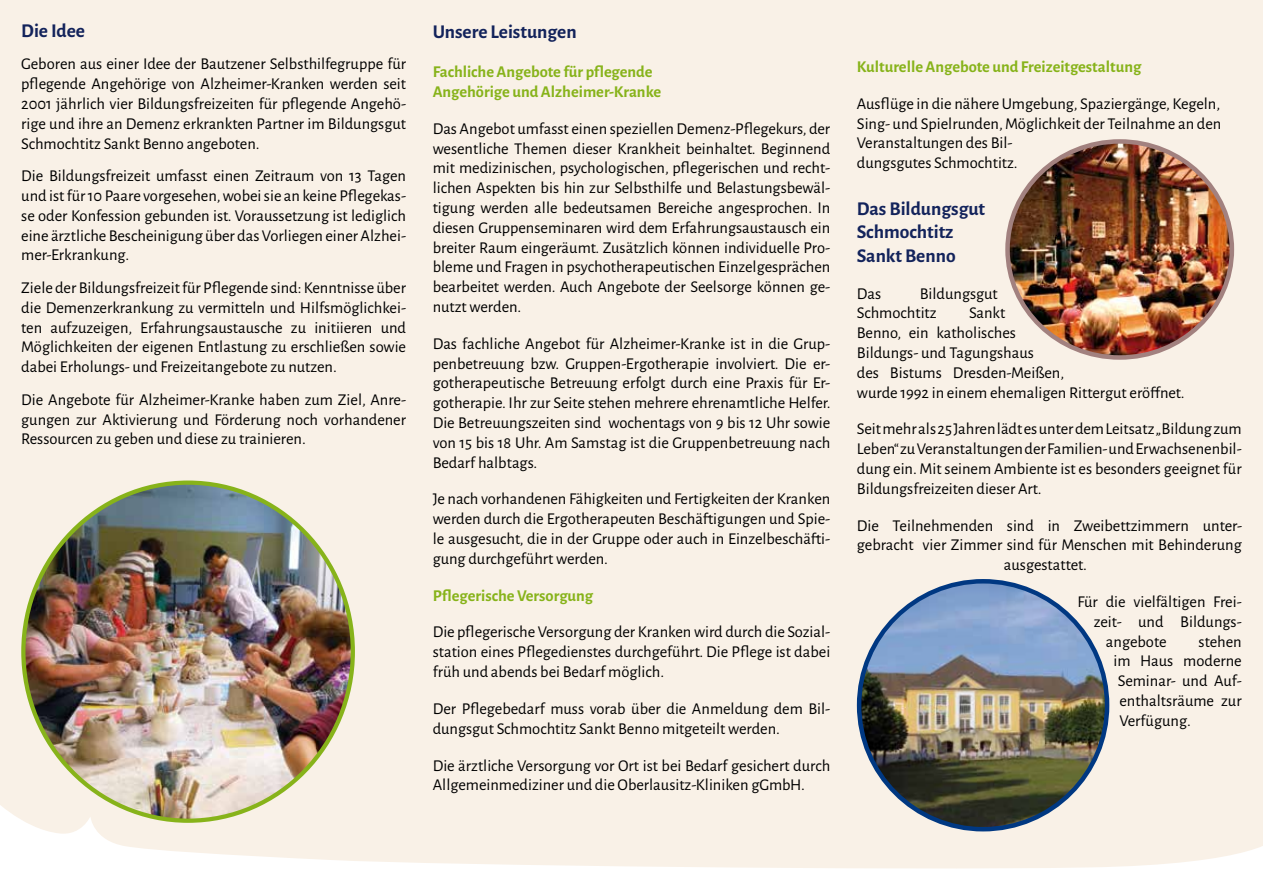
<style>
.page{position:relative;width:1263px;height:893px;background:#f9f1e7}
.page>*{position:absolute;margin:0;border:0;box-sizing:border-box;transform-origin:0 0}
.t1{font:700 19.5px/23.4px "Alegreya Sans";color:#13235b}
.t2{font:16.5px/19.8px "Alegreya Sans";color:#000;text-align:justify}
.t3{font:700 16.5px/19.8px "Alegreya Sans";color:#87b31a}
</style>
<div class="page">
<img style="left:23px;top:485px;width:330px;height:309px">
<img style="left:859px;top:581px;width:248px;height:248px;border-radius:124px">
<img style="left:1007px;top:141px;width:225px;height:216px">
<svg style="left:0;top:794px;width:1263px;height:99px"></svg>
<p class="t1" style="left:21px;top:18px;width:65px">Die Idee</p>
<p class="t2" style="left:21px;top:53px;width:386px">Geboren aus einer Idee der Bautzener Selbsthilfegruppe für pflegende Angehörige von Alzheimer-Kranken werden seit 2001 jährlich vier Bildungsfreizeiten für pflegende Angehö&shy;rige und ihre an Demenz erkrankten Partner im Bildungsgut Schmochtitz Sankt Benno angeboten.</p>
<p class="t2" style="left:21px;top:165px;width:386px">Die Bildungsfreizeit umfasst einen Zeitraum von 13 Tagen und ist für 10 Paare vorgesehen, wobei sie an keine Pflegekas&shy;se oder Konfession gebunden ist. Voraussetzung ist lediglich eine ärztliche Bescheinigung über das Vorliegen einer Alzhei&shy;mer-Erkrankung.</p>
<p class="t2" style="left:21px;top:277px;width:386px">Ziele der Bildungsfreizeit für Pflegende sind: Kenntnisse über die Demenzerkrankung zu vermitteln und Hilfsmöglichkei&shy;ten aufzuzeigen, Erfahrungsaustausche zu initiieren und Möglichkeiten der eigenen Entlastung zu erschließen sowie dabei Erholungs- und Freizeitangebote zu nutzen.</p>
<p class="t2" style="left:21px;top:389px;width:386px">Die Angebote für Alzheimer-Kranke haben zum Ziel, Anre&shy;gungen zur Aktivierung und Förderung noch vorhandener Ressourcen zu geben und diese zu trainieren.</p>
<p class="t1" style="left:433px;top:18px;width:145px">Unsere Leistungen</p>
<p class="t3" style="left:433px;top:61px;width:230px">Fachliche Angebote für pflegende<br>Angehörige und Alzheimer-Kranke</p>
<p class="t2" style="left:433px;top:118px;width:399px">Das Angebot umfasst einen speziellen Demenz-Pflegekurs, der wesentliche Themen dieser Krankheit beinhaltet. Beginnend mit medizinischen, psychologischen, pflegerischen und recht&shy;lichen Aspekten bis hin zur Selbsthilfe und Belastungsbewäl&shy;tigung werden alle bedeutsamen Bereiche angesprochen. In diesen Gruppenseminaren wird dem Erfahrungsaustausch ein breiter Raum eingeräumt. Zusätzlich können individuelle Pro&shy;bleme und Fragen in psychotherapeutischen Einzelgesprächen bearbeitet werden. Auch Angebote der Seelsorge können ge&shy;nutzt werden.</p>
<p class="t2" style="left:433px;top:333px;width:399px">Das fachliche Angebot für Alzheimer-Kranke ist in die Grup&shy;penbetreuung bzw. Gruppen-Ergotherapie involviert. Die er&shy;gotherapeutische Betreuung erfolgt durch eine Praxis für Er&shy;gotherapie. Ihr zur Seite stehen mehrere ehrenamtliche Helfer.<br>Die Betreuungszeiten sind wochentags von 9 bis 12 Uhr sowie von 15 bis 18 Uhr. Am Samstag ist die Gruppenbetreuung nach Bedarf halbtags.</p>
<p class="t2" style="left:433px;top:488px;width:399px">Je nach vorhandenen Fähigkeiten und Fertigkeiten der Kranken werden durch die Ergotherapeuten Beschäftigungen und Spie&shy;le ausgesucht, die in der Gruppe oder auch in Einzelbeschäfti&shy;gung durchgeführt werden.</p>
<p class="t3" style="left:433px;top:584px;width:162px">Pflegerische Versorgung</p>
<p class="t2" style="left:433px;top:621px;width:399px">Die pflegerische Versorgung der Kranken wird durch die Sozial&shy;station eines Pflegedienstes durchgeführt. Die Pflege ist dabei früh und abends bei Bedarf möglich.</p>
<p class="t2" style="left:433px;top:698px;width:399px">Der Pflegebedarf muss vorab über die Anmeldung dem Bil&shy;dungsgut Schmochtitz Sankt Benno mitgeteilt werden.</p>
<p class="t2" style="left:433px;top:754px;width:399px">Die ärztliche Versorgung vor Ort ist bei Bedarf gesichert durch<br>Allgemeinmediziner und die Oberlausitz-Kliniken gGmbH.</p>
<p class="t3" style="left:857px;top:56px;width:286px">Kulturelle Angebote und Freizeitgestaltung</p>
<p class="t2" style="left:857px;top:93px;width:366px;text-align:left">Ausflüge in die nähere Umgebung, Spaziergänge, Kegeln, Sing- und Spielrunden, Möglichkeit der Teilnahme an den Veranstaltungen des Bil-<br>dungsgutes Schmochtitz.</p>
<p class="t1" style="left:857px;top:196px;width:130px">Das Bildungsgut<br>Schmochtitz<br>Sankt Benno</p>
<p class="t2" style="left:857px;top:283px;width:26px">Das</p>
<p class="t2" style="left:857px;top:283px;width:143px;text-indent:63px">Bildungsgut<br>Schmochtitz</p>
<p class="t2" style="left:857px;top:302px;width:329px;text-align:left;text-indent:112px">Sankt<br>Benno, ein katholisches<br>Bildungs- und Tagungshaus<br>des Bistums Dresden-Meißen,<br>wurde 1992 in einem ehemaligen Rittergut eröffnet.</p>
<p class="t2" style="left:857px;top:418px;width:386px">Seit mehr als 25 Jahren lädt es unter dem Leitsatz „Bildung zum Leben“ zu Veranstaltungen der Familien- und Erwachsenenbil&shy;dung ein. Mit seinem Ambiente ist es besonders geeignet für Bildungsfreizeiten dieser Art.</p>
<p class="t2" style="left:857px;top:515px;width:387px;text-align:center">Die Teilnehmenden sind in Zweibettzimmern unter&shy;gebracht vier Zimmer sind für Menschen mit Behinderung ausgestattet.</p>
<p class="t2" style="left:1077px;top:591px;width:166px">Für die vielfältigen Frei-</p>
<p class="t2" style="left:1094px;top:611px;width:149px">zeit- und Bildungs-</p>
<p class="t2" style="left:1106px;top:631px;width:62px">angebote</p>
<p class="t2" style="left:1198px;top:631px;width:45px">stehen</p>
<p class="t2" style="left:1113px;top:650px;width:130px">im Haus moderne</p>
<p class="t2" style="left:1118px;top:670px;width:125px">Seminar- und Auf-</p>
<p class="t2" style="left:1119px;top:690px;width:124px">enthaltsräume zur</p>
<p class="t2" style="left:1119px;top:710px;width:73px">Verfügung.</p>
</div>
